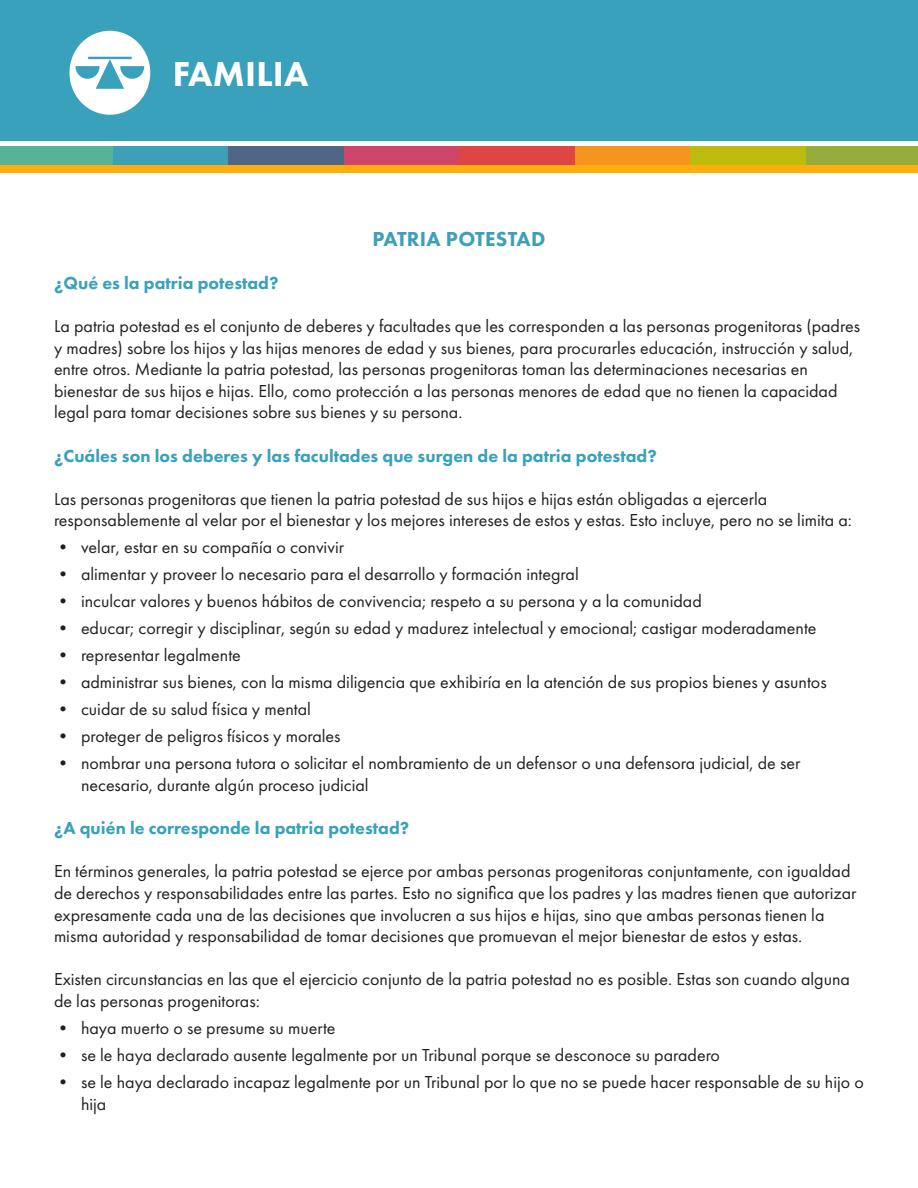
<style>
.page{position:relative;width:918px;height:1188px;background:#fff}
.page>*{position:absolute;margin:0;border:0;box-sizing:border-box;transform-origin:0 0}
.t1{font:800 36px "Futura PT";letter-spacing:.01em;color:#fff}
.t2{font:800 21px "Futura PT";letter-spacing:.01em;color:#3da0b8}
.t3{font:18px/27px "Futura PT";color:#231f20}
.t4{font:800 18px "Futura PT";color:#39a1bb}
</style>
<div class="page">
<div style="left:806px;top:147px;width:112px;height:21px;background:#97ad3b"></div>
<div style="left:690px;top:147px;width:116px;height:21px;background:#bdbc0c"></div>
<div style="left:575px;top:147px;width:115px;height:21px;background:#f4951e"></div>
<div style="left:459px;top:147px;width:116px;height:21px;background:#e04546"></div>
<div style="left:343px;top:147px;width:116px;height:21px;background:#cf4469"></div>
<div style="left:228px;top:147px;width:115px;height:21px;background:#4f6686"></div>
<div style="left:112px;top:147px;width:116px;height:21px;background:#3da0b8"></div>
<div style="left:0;top:147px;width:112px;height:21px;background:#55b39a"></div>
<div style="left:0;top:165px;width:918px;height:8px;background:#ffad0d"></div>
<div style="left:0;top:0;width:918px;height:140px;background:#39a1bb"></div>
<svg style="left:69px;top:31px;width:81px;height:84px"></svg>
<h1 class="t1" style="left:173px;top:52px;width:137px">FAMILIA</h1>
<h2 class="t2" style="left:373px;top:225px;width:174px">PATRIA POTESTAD</h2>
<h3 class="t4" style="left:54px;top:271px;width:226px">¿Qué es la patria potestad?</h3>
<p class="t3" style="left:54px;top:315px;width:808px;line-height:21.6px">La patria potestad es el conjunto de deberes y facultades que les corresponden a las personas progenitoras (padres y madres) sobre los hijos y las hijas menores de edad y sus bienes, para procurarles educación, instrucción y salud, entre otros. Mediante la patria potestad, las personas progenitoras toman las determinaciones necesarias en bienestar de sus hijos e hijas. Ello, como protección a las personas menores de edad que no tienen la capacidad legal para tomar decisiones sobre sus bienes y su persona.</p>
<h3 class="t4" style="left:54px;top:444px;width:604px">¿Cuáles son los deberes y las facultades que surgen de la patria potestad?</h3>
<p class="t3" style="left:54px;top:488px;width:799px;line-height:21.6px">Las personas progenitoras que tienen la patria potestad de sus hijos e hijas están obligadas a ejercerla responsablemente al velar por el bienestar y los mejores intereses de estos y estas. Esto incluye, pero no se limita a:</p>
<p class="t3" style="left:81px;top:534px;width:747px">velar, estar en su compañía o convivir<br>alimentar y proveer lo necesario para el desarrollo y formación integral<br>inculcar valores y buenos hábitos de convivencia; respeto a su persona y a la comunidad<br>educar; corregir y disciplinar, según su edad y madurez intelectual y emocional; castigar moderadamente representar legalmente<br>administrar sus bienes, con la misma diligencia que exhibiría en la atención de sus propios bienes y asuntos cuidar de su salud física y mental<br>proteger de peligros físicos y morales<br>nombrar una persona tutora o solicitar el nombramiento de un defensor o una defensora judicial, de ser</p>
<p class="t3" style="left:81px;top:771px;width:289px">necesario, durante algún proceso judicial</p>
<h3 class="t4" style="left:54px;top:817px;width:357px">¿A quién le corresponde la patria potestad?</h3>
<p class="t3" style="left:54px;top:860px;width:804px;line-height:21.6px">En términos generales, la patria potestad se ejerce por ambas personas progenitoras conjuntamente, con igualdad de derechos y responsabilidades entre las partes. Esto no significa que los padres y las madres tienen que autorizar expresamente cada una de las decisiones que involucren a sus hijos e hijas, sino que ambas personas tienen la misma autoridad y responsabilidad de tomar decisiones que promuevan el mejor bienestar de estos y estas.</p>
<p class="t3" style="left:54px;top:968px;width:798px;line-height:21.6px">Existen circunstancias en las que el ejercicio conjunto de la patria potestad no es posible. Estas son cuando alguna de las personas progenitoras:</p>
<p class="t3" style="left:81px;top:1014px;width:784px">haya muerto o se presume su muerte<br>se le haya declarado ausente legalmente por un Tribunal porque se desconoce su paradero<br>se le haya declarado incapaz legalmente por un Tribunal por lo que no se puede hacer responsable de su hijo o</p>
<p class="t3" style="left:81px;top:1090px;width:27px">hija</p>
<p class="t3" style="left:54px;top:534px;width:19px;text-align:justify">• • • • • • • • •</p>
<p class="t3" style="left:54px;top:1014px;width:19px;text-align:justify">• • •</p>
</div>
